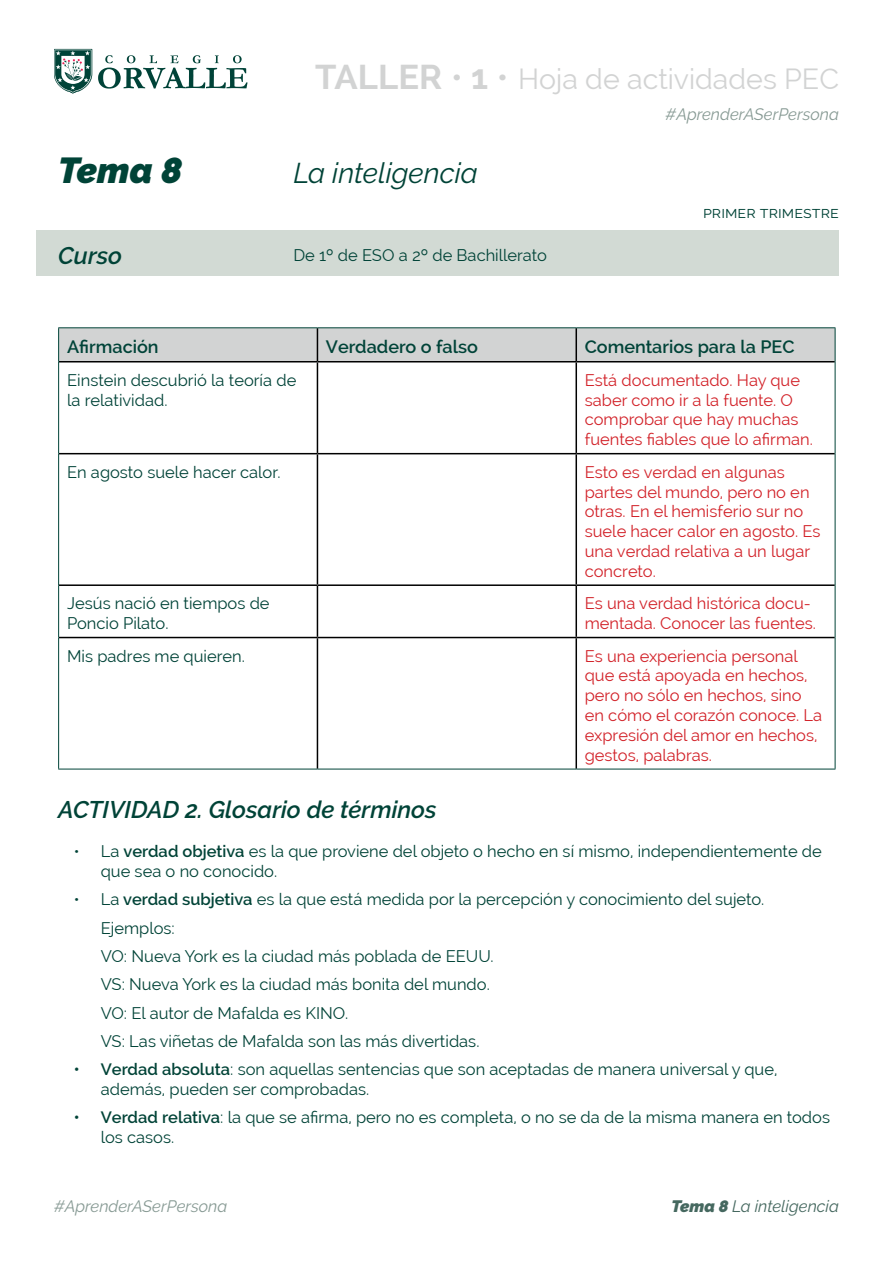
<style>
.page{position:relative;width:893px;height:1263px;background:#fff}
.page>*{position:absolute;margin:0;border:0;box-sizing:border-box;transform-origin:0 0}
.t1{font:italic 900 36px "Raleway";color:#004337}
.t2{font:28.5px "Raleway";color:#d2d3d3}
.t3{font:italic 28.5px "Raleway";color:#004337}
.t4{font:italic 600 24px "Raleway";color:#004337}
.t5{font:600 18px "Raleway";color:#004338}
.t6{font:16.5px/28.3px "Raleway";color:#004337}
.t7{font:16.5px/19.8px "Raleway";color:#d22229}
.t8{font:16.5px/19.8px "Raleway";color:#004338}
.t9{font:italic 16.5px "Raleway";color:#879a94}
.t10{font:italic 16.5px "Raleway";color:#45685f}
.s1{font-weight:700;font-size:34.5px}
.s2{font-size:34.5px}
.s3{font-weight:600}
.s4{font-weight:900}
</style>
<div class="page">
<svg style="left:98px;top:55px;width:150px;height:34px"></svg>
<svg style="left:54px;top:49px;width:38px;height:45px"></svg>
<div style="left:37px;top:230px;width:802px;height:46px;background:#d2dad4"></div>
<div style="left:59px;top:328px;width:776px;height:33px;background:#d2d3d3"></div>
<hr style="left:317px;top:328px;width:1px;height:33px;background:#000">
<hr style="left:575px;top:328px;width:2px;height:33px;background:#000">
<hr style="left:59px;top:361px;width:258px;height:1px;background:#000">
<hr style="left:317px;top:361px;width:259px;height:1px;background:#000">
<hr style="left:317px;top:362px;width:1px;height:91px;background:#000">
<hr style="left:576px;top:361px;width:259px;height:1px;background:#000">
<hr style="left:575px;top:362px;width:2px;height:91px;background:#000">
<hr style="left:59px;top:453px;width:258px;height:1px;background:#000">
<hr style="left:317px;top:453px;width:259px;height:1px;background:#000">
<hr style="left:317px;top:454px;width:1px;height:130px;background:#000">
<hr style="left:576px;top:453px;width:259px;height:1px;background:#000">
<hr style="left:575px;top:454px;width:2px;height:130px;background:#000">
<hr style="left:59px;top:584px;width:258px;height:2px;background:#000">
<hr style="left:317px;top:584px;width:259px;height:2px;background:#000">
<hr style="left:317px;top:586px;width:1px;height:51px;background:#000">
<hr style="left:576px;top:584px;width:259px;height:2px;background:#000">
<hr style="left:575px;top:586px;width:2px;height:51px;background:#000">
<hr style="left:59px;top:637px;width:258px;height:1px;background:#000">
<hr style="left:317px;top:637px;width:259px;height:1px;background:#000">
<hr style="left:317px;top:638px;width:1px;height:131px;background:#000">
<hr style="left:576px;top:637px;width:259px;height:1px;background:#000">
<hr style="left:575px;top:638px;width:2px;height:131px;background:#000">
<hr style="left:58px;top:327px;width:259px;height:1px;background:#004338">
<hr style="left:58px;top:328px;width:1px;height:34px;background:#004338">
<hr style="left:317px;top:327px;width:259px;height:1px;background:#004338">
<hr style="left:576px;top:327px;width:259px;height:1px;background:#004338">
<hr style="left:835px;top:328px;width:1px;height:34px;background:#004338">
<hr style="left:58px;top:362px;width:1px;height:92px;background:#004338">
<hr style="left:835px;top:362px;width:1px;height:92px;background:#004338">
<hr style="left:58px;top:454px;width:1px;height:131px;background:#004338">
<hr style="left:835px;top:454px;width:1px;height:131px;background:#004338">
<hr style="left:58px;top:585px;width:1px;height:52px;background:#004338">
<hr style="left:835px;top:585px;width:1px;height:52px;background:#004338">
<hr style="left:58px;top:637px;width:1px;height:132px;background:#004338">
<hr style="left:835px;top:637px;width:1px;height:132px;background:#004338">
<hr style="left:58px;top:769px;width:259px;height:1px;background:#004338">
<hr style="left:317px;top:769px;width:259px;height:1px;background:#004338">
<hr style="left:576px;top:769px;width:259px;height:1px;background:#004338">
<h2 class="t2" style="left:315px;top:63px;width:525px"><span class="s1">TALLER</span> <span class="s2">•</span> <span class="s1">1</span> <span class="s2">•</span> Hoja de actividades PEC</h2>
<h1 class="t1" style="left:58px;top:149px;width:126px">Tema 8</h1>
<h3 class="t4" style="left:58px;top:242px;width:65px">Curso</h3>
<h2 class="t3" style="left:293px;top:156px;width:186px">La inteligencia</h2>
<p class="t6" style="left:293px;top:241px;width:255px">De 1º de ESO a 2º de Bachillerato</p>
<p class="t9" style="left:666px;top:104px;width:175px">#AprenderASerPersona</p>
<p class="t6" style="left:703px;top:197px;width:137px">primer trimestre</p>
<p class="t5" style="left:67px;top:337px;width:93px">Afirmación</p>
<p class="t5" style="left:326px;top:337px;width:153px">Verdadero o falso</p>
<p class="t5" style="left:585px;top:337px;width:211px">Comentarios para la PEC</p>
<p class="t8" style="left:67px;top:370px;width:231px">Einstein descubrió la teoría de la relatividad.</p>
<p class="t7" style="left:585px;top:370px;width:230px">Está documentado. Hay que saber como ir a la fuente. O comprobar que hay muchas fuentes fiables que lo afirman.</p>
<p class="t8" style="left:67px;top:462px;width:215px">En agosto suele hacer calor.</p>
<p class="t7" style="left:585px;top:462px;width:237px">Esto es verdad en algunas partes del mundo, pero no en otras. En el hemisferio sur no suele hacer calor en agosto. Es una verdad relativa a un lugar concreto.</p>
<p class="t8" style="left:67px;top:593px;width:204px">Jesús nació en tiempos de<br>Poncio Pilato.</p>
<p class="t7" style="left:585px;top:593px;width:233px">Es una verdad histórica docu&shy;mentada. Conocer las fuentes.</p>
<p class="t8" style="left:67px;top:646px;width:179px">Mis padres me quieren.</p>
<p class="t7" style="left:585px;top:646px;width:239px">Es una experiencia personal que está apoyada en hechos, pero no sólo en hechos, sino en cómo el corazón conoce. La expresión del amor en hechos, gestos, palabras.</p>
<h3 class="t4" style="left:58px;top:795px;width:380px">ACTIVIDAD 2. Glosario de términos</h3>
<p class="t6" style="left:101px;top:842px;width:723px;line-height:19.8px;text-indent:-27px">• La <span class="s3">verdad objetiva</span> es la que proviene del objeto o hecho en sí mismo, independientemente de que sea o no conocido.</p>
<p class="t6" style="left:101px;top:885px;width:665px;text-indent:-27px">• La <span class="s3">verdad subjetiva</span> es la que está medida por la percepción y conocimiento del sujeto.<br>Ejemplos:<br>VO: Nueva York es la ciudad más poblada de EEUU.<br>VS: Nueva York es la ciudad más bonita del mundo.<br>VO: El autor de Mafalda es KINO.<br>VS: Las viñetas de Mafalda son las más divertidas.</p>
<p class="t6" style="left:101px;top:1059px;width:678px;line-height:19.8px;text-indent:-27px"><span class="s3">• Verdad absoluta</span>: son aquellas sentencias que son aceptadas de manera universal y que, además, pueden ser comprobadas.</p>
<p class="t6" style="left:101px;top:1108px;width:731px;line-height:19.8px;text-indent:-27px"><span class="s3">• Verdad relativa</span>: la que se afirma, pero no es completa, o no se da de la misma manera en todos los casos.</p>
<p class="t9" style="left:54px;top:1196px;width:175px">#AprenderASerPersona</p>
<p class="t10" style="left:672px;top:1196px;width:169px"><span class="s4">Tema 8</span> La inteligencia</p>
</div>
